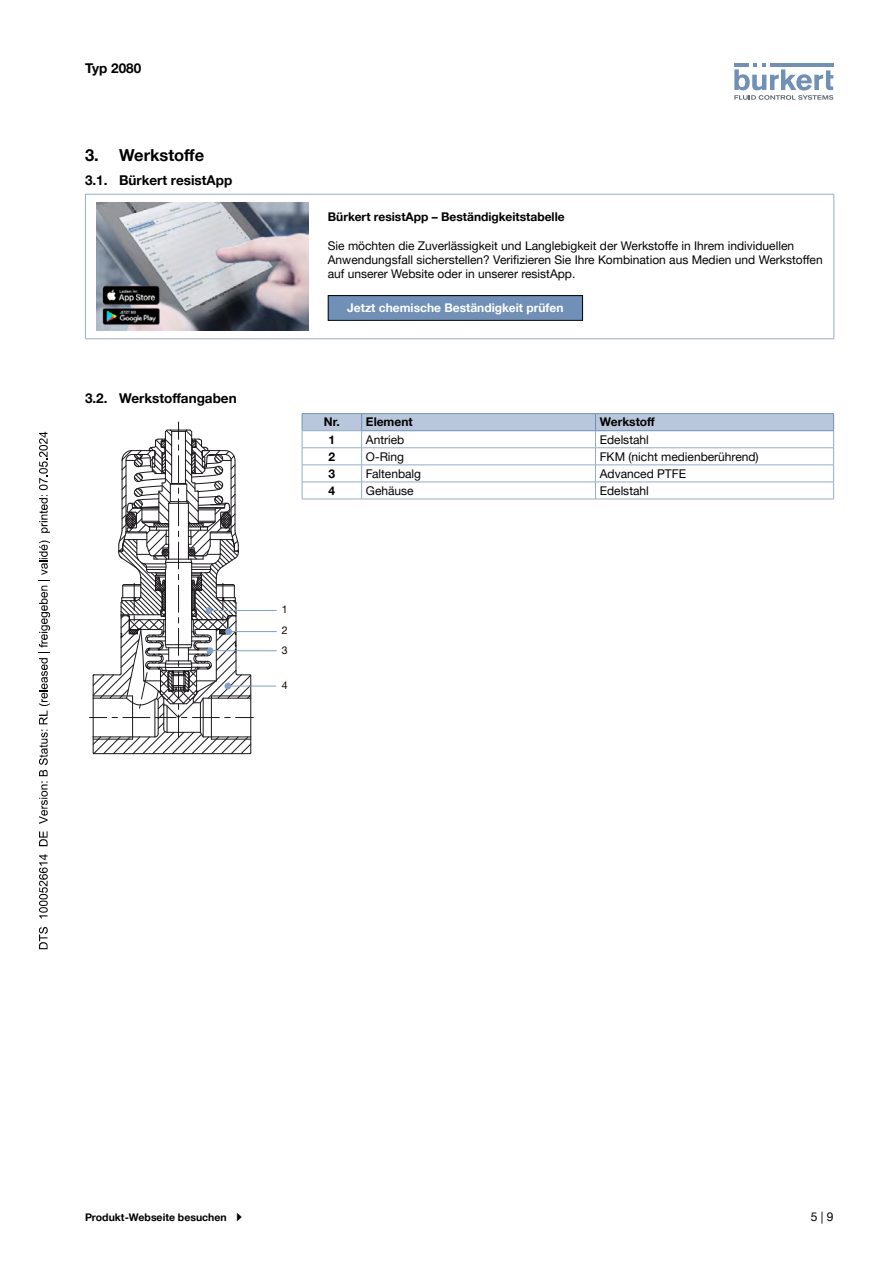
<style>
.page{position:relative;width:893px;height:1263px;background:#fff}
.page>*{position:absolute;margin:0;border:0;box-sizing:border-box;transform-origin:0 0}
.t1{font:700 16.5px "Helvetica Neue LTW1 G";color:#000}
.t2{font:700 13.5px "Helvetica Neue LTW1 G";color:#000}
.t3{font:12px/14.4px "Helvetica Neue LTW1 G";color:#000}
.t4{font:700 12px "Helvetica Neue LTW1 G";color:#000}
.t5{font:700 12px "Helvetica Neue LTW1 G";color:#fff}
.t6{font:700 10.5px "Helvetica Neue LTW1 G";color:#000}
.t7{font:10.5px "Helvetica Neue LTW1 G";color:#000}
</style>
<div class="page">
<svg style="left:734px;top:63px;width:99px;height:37px"></svg>
<hr style="left:85px;top:194px;width:234px;height:1px;background:#94acc9">
<hr style="left:85px;top:195px;width:1px;height:143px;background:#94acc9">
<hr style="left:319px;top:194px;width:515px;height:1px;background:#94acc9">
<hr style="left:833px;top:195px;width:1px;height:143px;background:#94acc9">
<hr style="left:85px;top:338px;width:234px;height:1px;background:#94acc9">
<hr style="left:319px;top:338px;width:515px;height:1px;background:#94acc9">
<img style="left:96px;top:203px;width:213px;height:127px">
<div style="left:328px;top:296px;width:255px;height:24px;background:#7090b7"></div>
<div style="left:328px;top:295px;width:255px;height:26px;border:1px solid #000"></div>
<svg style="left:90px;top:422px;width:163px;height:333px"></svg>
<hr style="left:228px;top:631px;width:48px;height:1px;background:#81a1c8">
<div style="left:225px;top:628px;width:7px;height:7px;background:#81a1c8;border-radius:50%"></div>
<hr style="left:210px;top:650px;width:66px;height:1px;background:#81a1c8">
<div style="left:207px;top:647px;width:6px;height:7px;background:#81a1c8;border-radius:50%"></div>
<hr style="left:228px;top:686px;width:48px;height:1px;background:#81a1c8">
<div style="left:224px;top:683px;width:7px;height:6px;background:#81a1c8;border-radius:50%"></div>
<hr style="left:209px;top:610px;width:67px;height:1px;background:#81a1c8">
<div style="left:205px;top:607px;width:7px;height:7px;background:#81a1c8;border-radius:50%"></div>
<hr style="left:302px;top:413px;width:60px;height:1px;background:#7090b7">
<hr style="left:362px;top:413px;width:233px;height:1px;background:#7090b7">
<hr style="left:595px;top:413px;width:239px;height:1px;background:#7090b7">
<hr style="left:302px;top:499px;width:60px;height:1px;background:#94acc9">
<svg style="left:302px;top:414px;width:532px;height:85px"></svg>
<hr style="left:362px;top:499px;width:233px;height:1px;background:#94acc9">
<hr style="left:595px;top:499px;width:239px;height:1px;background:#94acc9">
<svg style="left:39px;top:927px;width:9px;height:22px"></svg>
<svg style="left:39px;top:854px;width:9px;height:64px"></svg>
<svg style="left:39px;top:831px;width:9px;height:15px"></svg>
<svg style="left:39px;top:540px;width:11px;height:284px"></svg>
<svg style="left:39px;top:432px;width:11px;height:101px"></svg>
<p class="t2" style="left:85px;top:60px;width:58px">Typ 2080</p>
<h1 class="t1" style="left:85px;top:145px;width:121px">3. Werkstoffe</h1>
<p class="t2" style="left:85px;top:172px;width:149px">3.1. Bürkert resistApp</p>
<p class="t2" style="left:85px;top:390px;width:153px">3.2. Werkstoffangaben</p>
<p class="t4" style="left:328px;top:209px;width:238px">Bürkert resistApp – Beständigkeitstabelle</p>
<p class="t3" style="left:328px;top:238px;width:496px">Sie möchten die Zuverlässigkeit und Langlebigkeit der Werkstoffe in Ihrem individuellen<br>Anwendungsfall sicherstellen? Verifizieren Sie Ihre Kombination aus Medien und Werkstoffen auf unserer Website oder in unserer resistApp.</p>
<p class="t5" style="left:347px;top:301px;width:218px">Jetzt chemische Beständigkeit prüfen</p>
<p class="t4" style="left:324px;top:415px;width:90px">Nr. Element</p>
<p class="t4" style="left:600px;top:415px;width:57px">Werkstoff</p>
<p class="t4" style="left:329px;top:432px;width:8px">1</p>
<p class="t3" style="left:366px;top:432px;width:40px">Antrieb</p>
<p class="t3" style="left:600px;top:432px;width:51px">Edelstahl</p>
<p class="t4" style="left:329px;top:449px;width:8px">2</p>
<p class="t3" style="left:366px;top:449px;width:40px">O-Ring</p>
<p class="t3" style="left:600px;top:449px;width:160px">FKM (nicht medienberührend)</p>
<p class="t4" style="left:329px;top:466px;width:8px">3</p>
<p class="t3" style="left:366px;top:466px;width:57px">Faltenbalg</p>
<p class="t3" style="left:600px;top:466px;width:88px">Advanced PTFE</p>
<p class="t4" style="left:329px;top:483px;width:8px">4</p>
<p class="t3" style="left:366px;top:483px;width:49px">Gehäuse</p>
<p class="t3" style="left:600px;top:483px;width:51px">Edelstahl</p>
<p class="t7" style="left:282px;top:603px;width:7px">1</p>
<p class="t7" style="left:282px;top:644px;width:7px">3</p>
<p class="t7" style="left:282px;top:678px;width:7px">4</p>
<p class="t7" style="left:282px;top:624px;width:7px">2</p>
<p class="t6" style="left:85px;top:1211px;width:143px">Produkt-Webseite besuchen</p>
<p class="t3" style="left:811px;top:1209px;width:24px">5 | 9</p>
</div>
